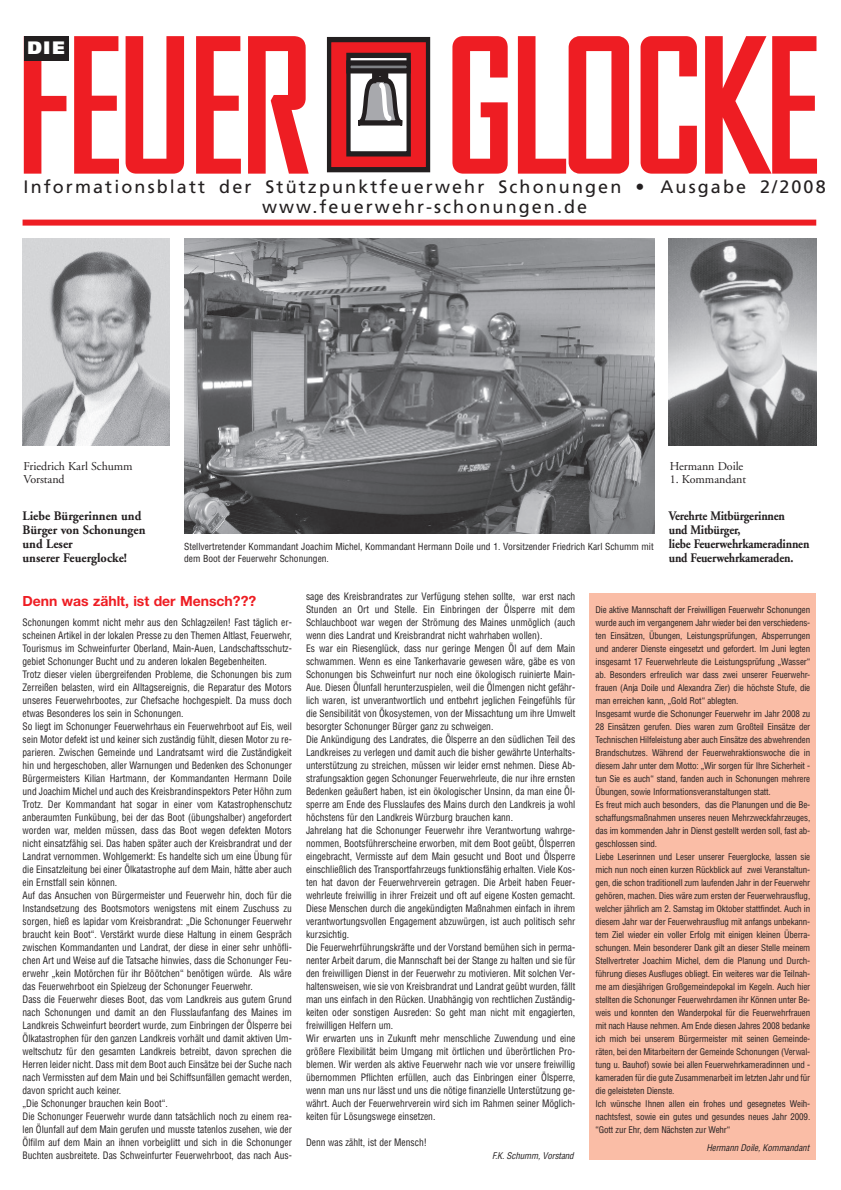
<style>
.page{position:relative;width:841px;height:1190px;background:#fff}
.page>*{position:absolute;margin:0;border:0;box-sizing:border-box;transform-origin:0 0}
.t1{font:700 180px "Bureau Agency";letter-spacing:-.035em;color:#ee1d23}
.t2{font:18px/20px "Frutiger";letter-spacing:.115em;color:#231f20;text-align:center}
.t3{font:900 18px "Frutiger";color:#fff}
.t4{font:700 14px "Helvetica Neue";color:#ee1d23}
.t5{font:700 13px/14px "Adobe Garamond";letter-spacing:-.015em;color:#231f20;scale:.9 1}
.t6{font:700 13px/14px "Adobe Garamond";letter-spacing:-.015em;color:#231f20;scale:.95 1}
.t7{font:12px/13px "Adobe Garamond";letter-spacing:-.005em;color:#231f20}
.t8{font:condensed 10px/13px "Helvetica";color:#231f20;scale:.95 1}
.t9{font:condensed 9.5px/12px "Helvetica";color:#231f20}
.t10{font:condensed 9px/13px "Helvetica";letter-spacing:-.015em;color:#231f20}
.t11{font:italic condensed 9px "Helvetica";letter-spacing:-.01em;color:#231f20}
</style>
<div class="page">
<div style="left:23px;top:220px;width:793px;height:6px;background:#ee1d23"></div>
<div style="left:327px;top:37px;width:103px;height:135px;background:#ee1d23;border:5px solid #231f20"></div>
<div style="left:346px;top:53px;width:65px;height:103px;background:#fff;border:5px solid #231f20"></div>
<svg style="left:346px;top:61px;width:65px;height:12px"></svg>
<svg style="left:354px;top:66px;width:53px;height:62px"></svg>
<div style="left:24px;top:36px;width:44px;height:25px;background:#231f20"></div>
<img style="left:23px;top:238px;width:147px;height:207px">
<img style="left:184px;top:238px;width:471px;height:296px">
<div style="left:590px;top:593px;width:226px;height:566px;background:#fabda6"></div>
<img style="left:669px;top:238px;width:147px;height:207px">
<h1 class="t1" style="left:14px;top:34px;width:808px">FEUER GLOCKE</h1>
<h2 class="t3" style="left:27px;top:41px;width:39px">DIE</h2>
<h2 class="t2" style="left:24px;top:179px;width:804px">Informationsblatt der Stützpunktfeuerwehr Schonungen • Ausgabe 2/2008 www.feuerwehr-schonungen.de</h2>
<p class="t7" style="left:24px;top:461px;width:111px">Friedrich Karl Schumm<br>Vorstand</p>
<p class="t7" style="left:670px;top:461px;width:75px">Hermann Doile</p>
<p class="t7" style="left:670px;top:474px;width:78px">1. Kommandant</p>
<h3 class="t5" style="left:669px;top:510px;width:158px">Verehrte Mitbürgerinnen<br>und Mitbürger,<br>liebe Feuerwehrkameradinnen und Feuerwehrkameraden.</h3>
<h3 class="t6" style="left:23px;top:510px;width:131px">Liebe Bürgerinnen und<br>Bürger von Schonungen und Leser<br>unserer Feuerglocke!</h3>
<h3 class="t4" style="left:23px;top:596px;width:235px">Denn was zählt, ist der Mensch???</h3>
<p class="t8" style="left:23px;top:617px;width:285px">Schonungen kommt nicht mehr aus den Schlagzeilen! Fast täglich er&shy;scheinen Artikel in der lokalen Presse zu den Themen Altlast, Feuerwehr, Tourismus im Schweinfurter Oberland, Main-Auen, Landschaftsschutz&shy;gebiet Schonunger Bucht und zu anderen lokalen Begebenheiten.<br>Trotz dieser vielen übergreifenden Probleme, die Schonungen bis zum Zerreißen belasten, wird ein Alltagsereignis, die Reparatur des Motors unseres Feuerwehrbootes, zur Chefsache hochgespielt. Da muss doch etwas Besonderes los sein in Schonungen.<br>So liegt im Schonunger Feuerwehrhaus ein Feuerwehrboot auf Eis, weil sein Motor defekt ist und keiner sich zuständig fühlt, diesen Motor zu re&shy;parieren. Zwischen Gemeinde und Landratsamt wird die Zuständigkeit hin und hergeschoben, aller Warnungen und Bedenken des Schonunger Bürgermeisters Kilian Hartmann, der Kommandanten Hermann Doile und Joachim Michel und auch des Kreisbrandinspektors Peter Höhn zum Trotz. Der Kommandant hat sogar in einer vom Katastrophenschutz anberaumten Funkübung, bei der das Boot (übungshalber) angefordert worden war, melden müssen, dass das Boot wegen defekten Motors nicht einsatzfähig sei. Das haben später auch der Kreisbrandrat und der Landrat vernommen. Wohlgemerkt: Es handelte sich um eine Übung für die Einsatzleitung bei einer Ölkatastrophe auf dem Main, hätte aber auch ein Ernstfall sein können.<br>Auf das Ansuchen von Bürgermeister und Feuerwehr hin, doch für die Instandsetzung des Bootsmotors wenigstens mit einem Zuschuss zu sorgen, hieß es lapidar vom Kreisbrandrat: „Die Schonunger Feuerwehr braucht kein Boot“. Verstärkt wurde diese Haltung in einem Gespräch zwischen Kommandanten und Landrat, der diese in einer sehr unhöfli&shy;chen Art und Weise auf die Tatsache hinwies, dass die Schonunger Feu&shy;erwehr „kein Motörchen für ihr Böötchen“ benötigen würde. Als wäre das Feuerwehrboot ein Spielzeug der Schonunger Feuerwehr.<br>Dass die Feuerwehr dieses Boot, das vom Landkreis aus gutem Grund nach Schonungen und damit an den Flusslaufanfang des Maines im Landkreis Schweinfurt beordert wurde, zum Einbringen der Ölsperre bei Ölkatastrophen für den ganzen Landkreis vorhält und damit aktiven Um&shy;weltschutz für den gesamten Landkreis betreibt, davon sprechen die Herren leider nicht. Dass mit dem Boot auch Einsätze bei der Suche nach nach Vermissten auf dem Main und bei Schiffsunfällen gemacht werden, davon spricht auch keiner.<br>„Die Schonunger brauchen kein Boot“.<br>Die Schonunger Feuerwehr wurde dann tatsächlich noch zu einem rea&shy;len Ölunfall auf dem Main gerufen und musste tatenlos zusehen, wie der Ölfilm auf dem Main an ihnen vorbeiglitt und sich in die Schonunger Buchten ausbreitete. Das Schweinfurter Feuerwehrboot, das nach Aus-</p>
<p class="t9" style="left:184px;top:541px;width:471px">Stellvertretender Kommandant Joachim Michel, Kommandant Hermann Doile und 1. Vorsitzender Friedrich Karl Schumm mit dem Boot der Feuerwehr Schonungen.</p>
<p class="t8" style="left:306px;top:591px;width:285px">sage des Kreisbrandrates zur Verfügung stehen sollte, war erst nach Stunden an Ort und Stelle. Ein Einbringen der Ölsperre mit dem Schlauchboot war wegen der Strömung des Maines unmöglich (auch wenn dies Landrat und Kreisbrandrat nicht wahrhaben wollen).<br>Es war ein Riesenglück, dass nur geringe Mengen Öl auf dem Main schwammen. Wenn es eine Tankerhavarie gewesen wäre, gäbe es von Schonungen bis Schweinfurt nur noch eine ökologisch ruinierte Main-Aue. Diesen Ölunfall herunterzuspielen, weil die Ölmengen nicht gefähr&shy;lich waren, ist unverantwortlich und entbehrt jeglichen Feingefühls für die Sensibilität von Ökosystemen, von der Missachtung um ihre Umwelt besorgter Schonunger Bürger ganz zu schweigen.<br>Die Ankündigung des Landrates, die Ölsperre an den südlichen Teil des Landkreises zu verlegen und damit auch die bisher gewährte Unterhalts&shy;unterstützung zu streichen, müssen wir leider ernst nehmen. Diese Ab&shy;strafungsaktion gegen Schonunger Feuerwehrleute, die nur ihre ernsten Bedenken geäußert haben, ist ein ökologischer Unsinn, da man eine Öl&shy;sperre am Ende des Flusslaufes des Mains durch den Landkreis ja wohl höchstens für den Landkreis Würzburg brauchen kann.<br>Jahrelang hat die Schonunger Feuerwehr ihre Verantwortung wahrge&shy;nommen, Bootsführerscheine erworben, mit dem Boot geübt, Ölsperren eingebracht, Vermisste auf dem Main gesucht und Boot und Ölsperre einschließlich des Transportfahrzeugs funktionsfähig erhalten. Viele Kos&shy;ten hat davon der Feuerwehrverein getragen. Die Arbeit haben Feuer&shy;wehrleute freiwillig in ihrer Freizeit und oft auf eigene Kosten gemacht.<br>Diese Menschen durch die angekündigten Maßnahmen einfach in ihrem verantwortungsvollen Engagement abzuwürgen, ist auch politisch sehr kurzsichtig.<br>Die Feuerwehrführungskräfte und der Vorstand bemühen sich in perma&shy;nenter Arbeit darum, die Mannschaft bei der Stange zu halten und sie für den freiwilligen Dienst in der Feuerwehr zu motivieren. Mit solchen Ver&shy;haltensweisen, wie sie von Kreisbrandrat und Landrat geübt wurden, fällt man uns einfach in den Rücken. Unabhängig von rechtlichen Zuständig&shy;keiten oder sonstigen Ausreden: So geht man nicht mit engagierten, freiwilligen Helfern um.<br>Wir erwarten uns in Zukunft mehr menschliche Zuwendung und eine größere Flexibilität beim Umgang mit örtlichen und überörtlichen Pro&shy;blemen. Wir werden als aktive Feuerwehr nach wie vor unsere freiwillig übernommen Pflichten erfüllen, auch das Einbringen einer Ölsperre, wenn man uns nur lässt und uns die nötige finanzielle Unterstützung ge&shy;währt. Auch der Feuerwehrverein wird sich im Rahmen seiner Möglich&shy;keiten für Lösungswege einsetzen.</p>
<p class="t8" style="left:306px;top:1137px;width:129px">Denn was zählt, ist der Mensch!</p>
<p class="t11" style="left:492px;top:1153px;width:83px">F.K. Schumm, Vorstand</p>
<p class="t10" style="left:595px;top:604px;width:216px">Die aktive Mannschaft der Freiwilligen Feuerwehr Schonungen wurde auch im vergangenem Jahr wieder bei den verschiedens&shy;ten Einsätzen, Übungen, Leistungsprüfungen, Absperrungen und anderer Dienste eingesetzt und gefordert. Im Juni legten insgesamt 17 Feuerwehrleute die Leistungsprüfung „Wasser“ ab. Besonders erfreulich war dass zwei unserer Feuerwehr&shy;frauen (Anja Doile und Alexandra Zier) die höchste Stufe, die man erreichen kann, „Gold Rot“ ablegten.<br>Insgesamt wurde die Schonunger Feuerwehr im Jahr 2008 zu 28 Einsätzen gerufen. Dies waren zum Großteil Einsätze der Technischen Hilfeleistung aber auch Einsätze des abwehrenden Brandschutzes. Während der Feuerwehraktionswoche die in diesem Jahr unter dem Motto: „Wir sorgen für Ihre Sicherheit - tun Sie es auch“ stand, fanden auch in Schonungen mehrere Übungen, sowie Informationsveranstaltungen statt.<br>Es freut mich auch besonders, das die Planungen und die Be&shy;schaffungsmaßnahmen unseres neuen Mehrzweckfahrzeuges, das im kommenden Jahr in Dienst gestellt werden soll, fast ab&shy;geschlossen sind.<br>Liebe Leserinnen und Leser unserer Feuerglocke, lassen sie mich nun noch einen kurzen Rückblick auf zwei Veranstaltun&shy;gen, die schon traditionell zum laufenden Jahr in der Feuerwehr gehören, machen. Dies wäre zum ersten der Feuerwehrausflug, welcher jährlich am 2. Samstag im Oktober stattfindet. Auch in diesem Jahr war der Feuerwehrausflug mit anfangs unbekann&shy;tem Ziel wieder ein voller Erfolg mit einigen kleinen Überra&shy;schungen. Mein besonderer Dank gilt an dieser Stelle meinem Stellvertreter Joachim Michel, dem die Planung und Durch&shy;führung dieses Ausfluges obliegt. Ein weiteres war die Teilnah&shy;me am diesjährigen Großgemeindepokal im Kegeln. Auch hier stellten die Schonunger Feuerwehrdamen ihr Können unter Be&shy;weis und konnten den Wanderpokal für die Feuerwehrfrauen mit nach Hause nehmen. Am Ende diesen Jahres 2008 bedanke ich mich bei unserem Bürgermeister mit seinen Gemeinde&shy;räten, bei den Mitarbeitern der Gemeinde Schonungen (Verwal&shy;tung u. Bauhof) sowie bei allen Feuerwehrkameradinnen und - kameraden für die gute Zusammenarbeit im letzten Jahr und für die geleisteten Dienste.<br>Ich wünsche Ihnen allen ein frohes und gesegnetes Weih&shy;nachtsfest, sowie ein gutes und gesundes neues Jahr 2009. “Gott zur Ehr, dem Nächsten zur Wehr“</p>
<p class="t11" style="left:706px;top:1145px;width:104px">Hermann Doile, Kommandant</p>
</div>
